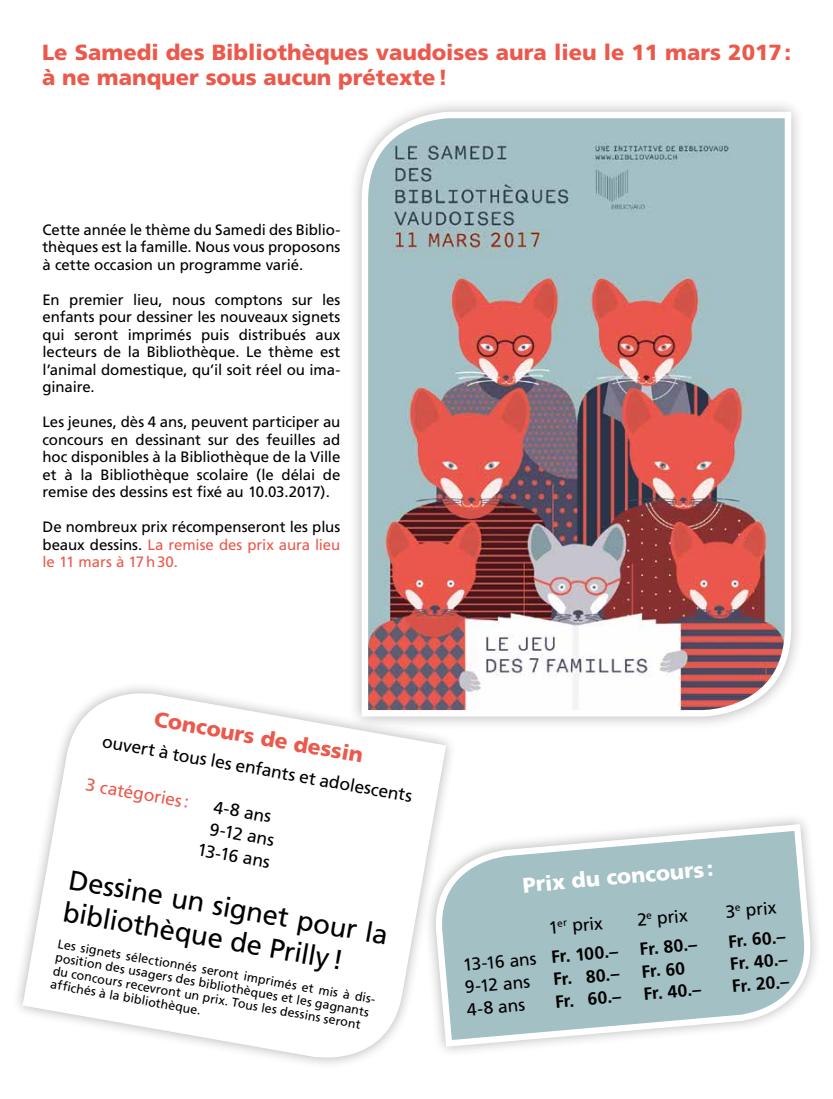
<style>
.page{position:relative;width:833px;height:1099px;background:#fff}
.page>*{position:absolute;margin:0;border:0;box-sizing:border-box;transform-origin:0 0}
.t1{font:27.5px/32.5px "Frutiger";color:#000}
.t2{font:900 21.88px/25px "Frutiger";color:#eb594c}
.t3{font:900 21.25px "Frutiger";color:#eb594c}
.t4{font:900 21.25px "Frutiger";color:#fff}
.t5{font:17.5px/22.5px "Frutiger";color:#000;text-align:center}
.t6{font:700 17.5px "Frutiger";color:#000}
.t7{font:17.5px "Frutiger";color:#eb594c}
.t8{font:15px/17.5px "Frutiger";letter-spacing:-.005em;color:#000;text-align:justify}
.t9{font:12.5px/13.8px "Frutiger";color:#000}
.s1{color:#eb594c}
.s2{font-weight:400}
</style>
<div class="page">
<svg style="left:457px;top:820px;width:356px;height:230px"></svg>
<div style="left:11px;top:681px;width:446px;height:388px;background:#000;opacity:.3"></div>
<svg style="left:19px;top:684px;width:431px;height:382px"></svg>
<div style="left:347px;top:97px;width:458px;height:634px;background:#000;opacity:.3"></div>
<img style="left:358px;top:108px;width:436px;height:611px">
<h2 class="t2" style="left:42px;top:40px;width:750px">Le Samedi des Bibliothèques vaudoises aura lieu le 11 mars 2017: à ne manquer sous aucun prétexte!</h2>
<p class="t8" style="left:43px;top:221px;width:299px">Cette année le thème du Samedi des Biblio&shy;thèques est la famille. Nous vous proposons à cette occasion un programme varié.</p>
<p class="t8" style="left:43px;top:291px;width:299px">En premier lieu, nous comptons sur les enfants pour dessiner les nouveaux signets qui seront imprimés puis distribués aux lecteurs de la Bibliothèque. Le thème est l’animal domestique, qu’il soit réel ou ima&shy;ginaire.</p>
<p class="t8" style="left:43px;top:413px;width:299px">Les jeunes, dès 4 ans, peuvent participer au concours en dessinant sur des feuilles ad hoc disponibles à la Bibliothèque de la Ville et à la Bibliothèque scolaire (le délai de remise des dessins est fixé au 10.03.2017).</p>
<p class="t8" style="left:43px;top:518px;width:299px">De nombreux prix récompenseront les plus beaux dessins. <span class="s1">La remise des prix aura lieu le 11 mars à 17h30.</span></p>
<h3 class="t3" style="left:157px;top:706px;width:213px;rotate:10deg">Concours de dessin</h3>
<p class="t5" style="left:104px;top:730px;width:316px;rotate:10deg">ouvert à tous les enfants et adolescents</p>
<p class="t7" style="left:88px;top:773px;width:106px;rotate:10deg">3 catégories:</p>
<p class="t5" style="left:207px;top:794px;width:75px;rotate:10deg">4-8 ans<br>9-12 ans<br>13-16 ans</p>
<h1 class="t1" style="left:72px;top:863px;width:325px;rotate:10deg">Dessine un signet pour la bibliothèque de Prilly!</h1>
<p class="t9" style="left:59px;top:936px;width:326px;rotate:10deg">Les signets sélectionnés seront imprimés et mis à dis&shy;position des usagers des bibliothèques et les gagnants du concours recevront un prix. Tous les dessins seront affi chés à la bibliothèque.</p>
<h3 class="t4" style="left:521px;top:872px;width:193px;rotate:-5deg">Prix du concours :</h3>
<p class="t5" style="left:548px;top:916px;width:56px;rotate:-5deg">1<sup>er</sup> prix</p>
<p class="t5" style="left:636px;top:908px;width:52px;rotate:-5deg">2<sup>e</sup> prix</p>
<p class="t5" style="left:724px;top:900px;width:52px;rotate:-5deg">3<sup>e</sup> prix</p>
<p class="t6" style="left:462px;top:954px;width:236px;rotate:-5deg"><span class="s2">13-16 ans</span> Fr. 100.– Fr. 80.–</p>
<p class="t6" style="left:727px;top:931px;width:59px;rotate:-5deg">Fr. 60.–</p>
<p class="t5" style="left:464px;top:975px;width:67px;rotate:-5deg">9-12 ans</p>
<p class="t6" style="left:552px;top:969px;width:68px;rotate:-5deg">Fr. 80.–</p>
<p class="t6" style="left:641px;top:961px;width:45px;rotate:-5deg">Fr. 60</p>
<p class="t6" style="left:729px;top:953px;width:59px;rotate:-5deg">Fr. 40.–</p>
<p class="t6" style="left:554px;top:991px;width:68px;rotate:-5deg">Fr. 60.–</p>
<p class="t6" style="left:642px;top:983px;width:59px;rotate:-5deg">Fr. 40.–</p>
<p class="t6" style="left:731px;top:976px;width:59px;rotate:-5deg">Fr. 20.–</p>
<p class="t5" style="left:466px;top:998px;width:60px;rotate:-5deg">4-8 ans</p>
</div>
